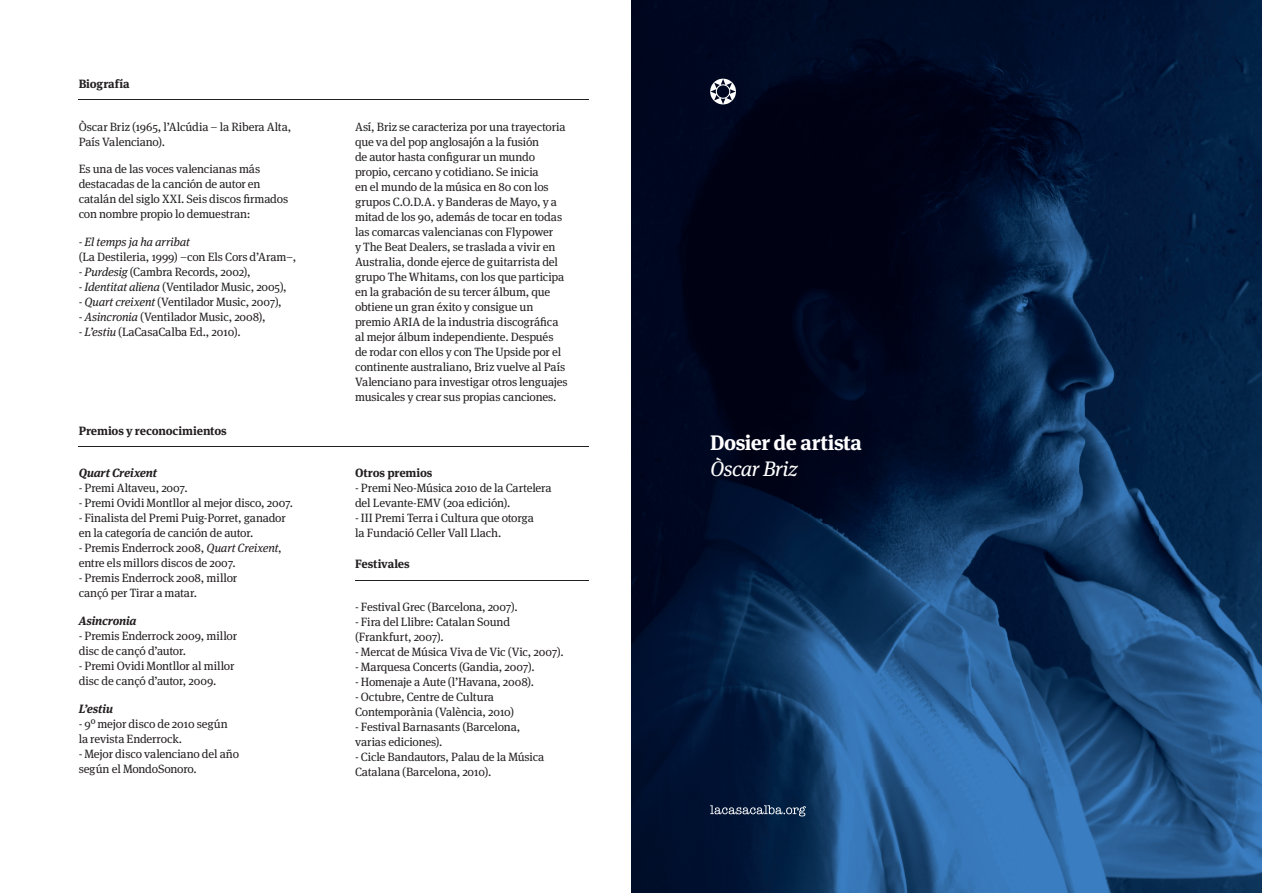
<style>
.page{position:relative;width:1263px;height:893px;background:#fff}
.page>*{position:absolute;margin:0;border:0;box-sizing:border-box;transform-origin:0 0}
.t1{font:700 21px "Meta Serif OT";letter-spacing:-.025em;color:#fff}
.t2{font:italic 21px "Meta Serif OT";letter-spacing:-.025em;color:#fff}
.t3{font:12px/15px "Meta Serif OT";letter-spacing:-.015em;color:#231f20}
.t4{font:700 12px "Meta Serif OT";letter-spacing:-.005em;color:#231f20}
.t5{font:italic 700 12px "Meta Serif OT";letter-spacing:-.01em;color:#231f20}
.s1{font-style:italic}
</style>
<div class="page">
<hr style="left:79px;top:100px;width:510px;height:1px;background:#231f20">
<hr style="left:79px;top:446px;width:510px;height:1px;background:#231f20">
<hr style="left:355px;top:580px;width:234px;height:1px;background:#231f20">
<img style="left:631px;top:0;width:631px;height:893px">
<svg style="left:710px;top:79px;width:26px;height:25px"></svg>
<svg style="left:710px;top:805px;width:96px;height:11px"></svg>
<p class="t4" style="left:79px;top:77px;width:53px">Biografía</p>
<p class="t3" style="left:79px;top:119px;width:214px">Òscar Briz (1965, l’Alcúdia – la Ribera Alta,<br>País Valenciano).</p>
<p class="t3" style="left:79px;top:162px;width:211px">Es una de las voces valencianas más destacadas de la canción de autor en catalán del siglo XXI. Seis discos firmados con nombre propio lo demuestran:</p>
<p class="t3" style="left:79px;top:235px;width:219px">- <span class="s1">El temps ja ha arribat<br></span>(La Destileria, 1999) –con Els Cors d’Aram–,</p>
<p class="t3" style="left:79px;top:265px;width:173px">- <span class="s1">Purdesig</span> (Cambra Records, 2002),</p>
<p class="t3" style="left:79px;top:280px;width:210px">- <span class="s1">Identitat aliena</span> (Ventilador Music, 2005),</p>
<p class="t3" style="left:79px;top:295px;width:205px">- <span class="s1">Quart creixent</span> (Ventilador Music, 2007),</p>
<p class="t3" style="left:79px;top:310px;width:189px">- <span class="s1">Asincronia</span> (Ventilador Music, 2008),</p>
<p class="t3" style="left:79px;top:325px;width:163px">- <span class="s1">L’estiu</span> (LaCasaCalba Ed., 2010).</p>
<p class="t4" style="left:79px;top:423px;width:150px">Premios y reconocimientos</p>
<p class="t5" style="left:79px;top:466px;width:80px">Quart Creixent</p>
<p class="t3" style="left:79px;top:481px;width:110px">- Premi Altaveu, 2007.</p>
<p class="t3" style="left:79px;top:496px;width:216px">- Premi Ovidi Montllor al mejor disco, 2007.</p>
<p class="t3" style="left:79px;top:511px;width:209px">- Finalista del Premi Puig-Porret, ganador en la categoría de canción de autor.</p>
<p class="t3" style="left:79px;top:541px;width:205px">- Premis Enderrock 2008, <span class="s1">Quart Creixent</span>, entre els millors discos de 2007.</p>
<p class="t3" style="left:79px;top:571px;width:160px">- Premis Enderrock 2008, millor cançó per Tirar a matar.</p>
<p class="t5" style="left:79px;top:613px;width:59px">Asincronia</p>
<p class="t3" style="left:79px;top:629px;width:160px">- Premis Enderrock 2009, millor disc de cançó d’autor.</p>
<p class="t3" style="left:79px;top:659px;width:157px">- Premi Ovidi Montllor al millor disc de cançó d’autor, 2009.</p>
<p class="t5" style="left:79px;top:701px;width:36px">L’estiu</p>
<p class="t3" style="left:79px;top:716px;width:150px">- 9º mejor disco de 2010 según la revista Enderrock.</p>
<p class="t3" style="left:79px;top:746px;width:162px">- Mejor disco valenciano del año según el MondoSonoro.</p>
<p class="t3" style="left:355px;top:119px;width:214px">Así, Briz se caracteriza por una trayectoria que va del pop anglosajón a la fusión<br>de autor hasta configurar un mundo propio, cercano y cotidiano. Se inicia<br>en el mundo de la música en 80 con los grupos C.O.D.A. y Banderas de Mayo, y a mitad de los 90, además de tocar en todas las comarcas valencianas con Flypower<br>y The Beat Dealers, se traslada a vivir en Australia, donde ejerce de guitarrista del grupo The Whitams, con los que participa en la grabación de su tercer álbum, que obtiene un gran éxito y consigue un premio ARIA de la industria discográfica al mejor álbum independiente. Después de rodar con ellos y con The Upside por el continente australiano, Briz vuelve al País Valenciano para investigar otros lenguajes musicales y crear sus propias canciones.</p>
<p class="t4" style="left:355px;top:465px;width:79px">Otros premios</p>
<p class="t3" style="left:355px;top:481px;width:198px">- Premi Neo-Música 2010 de la Cartelera del Levante-EMV (20a edición).</p>
<p class="t3" style="left:355px;top:511px;width:180px">- III Premi Terra i Cultura que otorga la Fundació Celler Vall Llach.</p>
<p class="t4" style="left:355px;top:557px;width:56px">Festivales</p>
<p class="t3" style="left:355px;top:599px;width:164px">- Festival Grec (Barcelona, 2007).</p>
<p class="t3" style="left:355px;top:614px;width:157px">- Fira del Llibre: Catalan Sound (Frankfurt, 2007).</p>
<p class="t3" style="left:355px;top:644px;width:210px">- Mercat de Música Viva de Vic (Vic, 2007).</p>
<p class="t3" style="left:355px;top:659px;width:181px">- Marquesa Concerts (Gandia, 2007).</p>
<p class="t3" style="left:355px;top:674px;width:181px">- Homenaje a Aute (l’Havana, 2008).</p>
<p class="t3" style="left:355px;top:689px;width:161px">- Octubre, Centre de Cultura<br>Contemporània (València, 2010)</p>
<p class="t3" style="left:355px;top:719px;width:167px">- Festival Barnasants (Barcelona, varias ediciones).</p>
<p class="t3" style="left:355px;top:749px;width:191px">- Cicle Bandautors, Palau de la Música<br>Catalana (Barcelona, 2010).</p>
<h1 class="t1" style="left:710px;top:430px;width:153px">Dosier de artista</h1>
<h1 class="t2" style="left:710px;top:456px;width:89px">Òscar Briz</h1>
</div>
